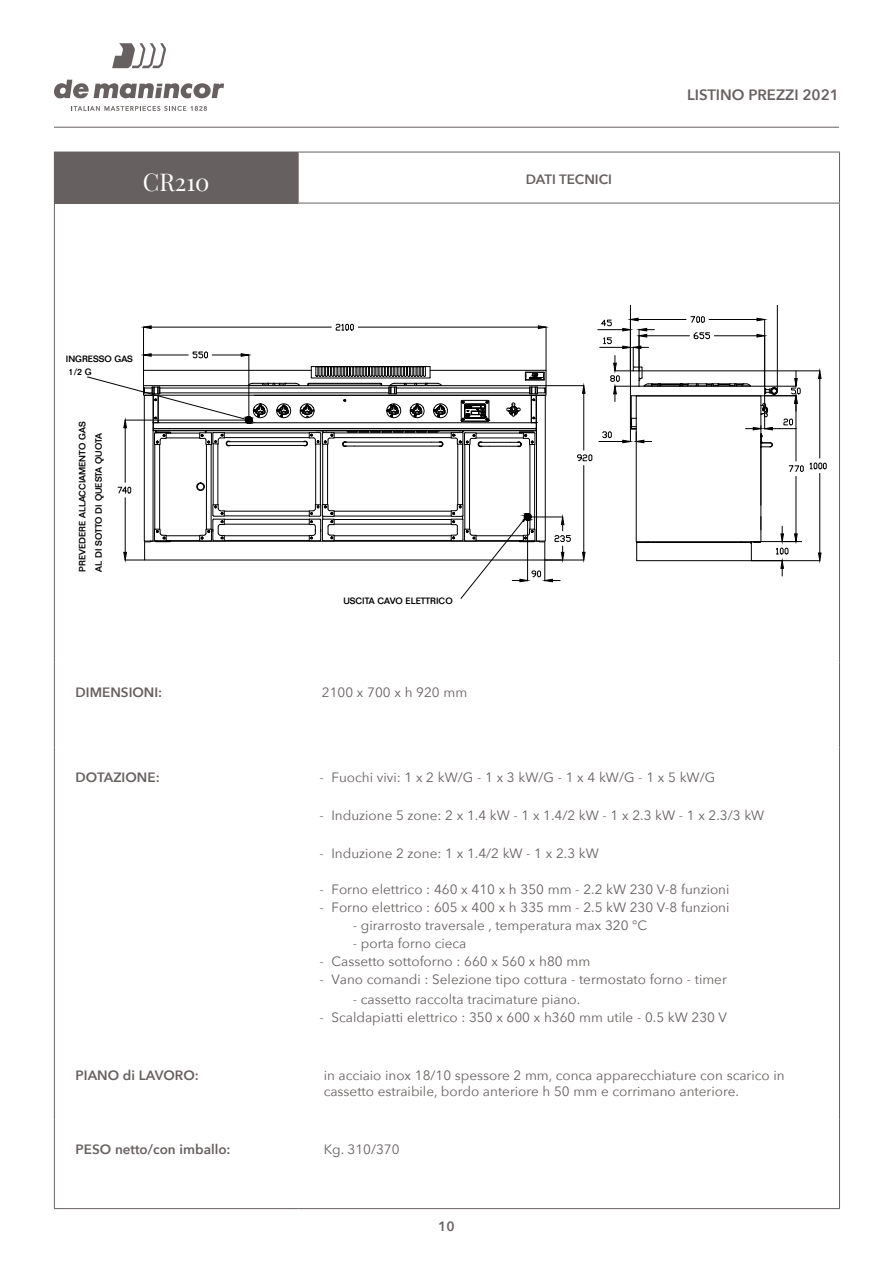
<style>
.page{position:relative;width:893px;height:1263px;background:#fff}
.page>*{position:absolute;margin:0;border:0;box-sizing:border-box;transform-origin:0 0}
.t1{font:24px "Playfair Display";color:#fff}
.t2{font:600 15px "Avenir Next";color:#676060}
.t3{font:13.5px/16.2px "Avenir Next";color:#676060}
.t4{font:600 13.5px "Avenir Next";color:#676060}
.t5{font:500 9px/13.2px "Folio Std";color:#000}
</style>
<div class="page">
<hr style="left:639px;top:371px;width:181px;height:1px;background:#000">
<hr style="left:751px;top:560px;width:69px;height:1px;background:#000">
<hr style="left:819px;top:378px;width:1px;height:80px;background:#000">
<hr style="left:819px;top:473px;width:1px;height:80px;background:#000">
<svg style="left:818px;top:370px;width:4px;height:9px"></svg>
<svg style="left:818px;top:552px;width:4px;height:9px"></svg>
<svg style="left:636px;top:542px;width:125px;height:20px"></svg>
<div style="left:636px;top:395px;width:125px;height:147px;border:1px solid #000"></div>
<hr style="left:630px;top:305px;width:1px;height:66px;background:#000">
<hr style="left:777px;top:305px;width:1px;height:86px;background:#000">
<hr style="left:751px;top:560px;width:31px;height:1px;background:#000">
<hr style="left:761px;top:541px;width:35px;height:1px;background:#000">
<hr style="left:796px;top:476px;width:1px;height:58px;background:#000">
<hr style="left:796px;top:403px;width:1px;height:58px;background:#000">
<svg style="left:775px;top:526px;width:27px;height:50px"></svg>
<svg style="left:598px;top:316px;width:203px;height:132px"></svg>
<svg style="left:788px;top:460px;width:39px;height:12px"></svg>
<hr style="left:545px;top:560px;width:39px;height:1px;background:#000">
<hr style="left:546px;top:385px;width:38px;height:1px;background:#000">
<hr style="left:583px;top:465px;width:1px;height:87px;background:#000">
<hr style="left:583px;top:393px;width:1px;height:57px;background:#000">
<svg style="left:582px;top:552px;width:4px;height:9px"></svg>
<svg style="left:582px;top:385px;width:4px;height:9px"></svg>
<svg style="left:577px;top:454px;width:16px;height:8px"></svg>
<hr style="left:143px;top:327px;width:1px;height:43px;background:#000">
<hr style="left:546px;top:327px;width:1px;height:43px;background:#000">
<hr style="left:151px;top:327px;width:180px;height:1px;background:#000">
<hr style="left:358px;top:327px;width:180px;height:1px;background:#000">
<svg style="left:143px;top:325px;width:9px;height:4px"></svg>
<svg style="left:538px;top:325px;width:9px;height:4px"></svg>
<svg style="left:335px;top:323px;width:19px;height:8px"></svg>
<hr style="left:206px;top:444px;width:1px;height:85px;background:#000">
<hr style="left:211px;top:444px;width:1px;height:85px;background:#000">
<hr style="left:159px;top:444px;width:1px;height:85px;background:#000">
<hr style="left:154px;top:444px;width:1px;height:85px;background:#000">
<hr style="left:469px;top:444px;width:1px;height:85px;background:#000">
<hr style="left:464px;top:444px;width:1px;height:85px;background:#000">
<hr style="left:529px;top:444px;width:1px;height:85px;background:#000">
<hr style="left:534px;top:444px;width:1px;height:85px;background:#000">
<hr style="left:327px;top:444px;width:1px;height:61px;background:#000">
<hr style="left:322px;top:444px;width:1px;height:61px;background:#000">
<hr style="left:457px;top:444px;width:1px;height:61px;background:#000">
<hr style="left:462px;top:444px;width:1px;height:61px;background:#000">
<div style="left:536px;top:395px;width:10px;height:146px;border:1px solid #000"></div>
<div style="left:144px;top:395px;width:10px;height:146px;border:1px solid #000"></div>
<hr style="left:125px;top:428px;width:1px;height:54px;background:#000">
<hr style="left:125px;top:498px;width:1px;height:54px;background:#000">
<div style="left:197px;top:483px;width:7px;height:7px;border:1px solid #000;border-radius:50%"></div>
<div style="left:196px;top:482px;width:9px;height:9px;border:1px solid #000;border-radius:50%"></div>
<hr style="left:213px;top:444px;width:1px;height:61px;background:#000">
<hr style="left:217px;top:444px;width:1px;height:61px;background:#000">
<hr style="left:315px;top:444px;width:1px;height:61px;background:#000">
<hr style="left:320px;top:444px;width:1px;height:61px;background:#000">
<svg style="left:87px;top:351px;width:460px;height:97px"></svg>
<svg style="left:123px;top:504px;width:448px;height:95px"></svg>
<svg style="left:117px;top:486px;width:15px;height:8px"></svg>
<svg style="left:54px;top:80px;width:170px;height:18px"></svg>
<svg style="left:72px;top:106px;width:135px;height:5px"></svg>
<svg style="left:112px;top:43px;width:54px;height:25px"></svg>
<hr style="left:54px;top:127px;width:785px;height:1px;background:#676060">
<div style="left:54px;top:152px;width:244px;height:51px;background:#676060"></div>
<hr style="left:54px;top:203px;width:1px;height:459px;background:#676060">
<hr style="left:839px;top:203px;width:1px;height:459px;background:#676060">
<hr style="left:54px;top:662px;width:1px;height:85px;background:#676060">
<hr style="left:839px;top:662px;width:1px;height:85px;background:#676060">
<hr style="left:54px;top:747px;width:1px;height:298px;background:#676060">
<hr style="left:839px;top:747px;width:1px;height:298px;background:#676060">
<hr style="left:54px;top:1045px;width:1px;height:74px;background:#676060">
<hr style="left:839px;top:1045px;width:1px;height:74px;background:#676060">
<hr style="left:54px;top:1119px;width:1px;height:89px;background:#676060">
<hr style="left:839px;top:1119px;width:1px;height:89px;background:#676060">
<hr style="left:54px;top:1208px;width:244px;height:1px;background:#676060">
<hr style="left:298px;top:1208px;width:542px;height:1px;background:#676060">
<hr style="left:298px;top:152px;width:542px;height:1px;background:#676060">
<hr style="left:298px;top:152px;width:1px;height:51px;background:#676060">
<hr style="left:839px;top:152px;width:1px;height:51px;background:#676060">
<hr style="left:54px;top:203px;width:244px;height:1px;background:#676060">
<hr style="left:298px;top:203px;width:542px;height:1px;background:#676060">
<h1 class="t1" style="left:143px;top:167px;width:68px">CR210</h1>
<p class="t4" style="left:526px;top:168px;width:88px">DATI TECNICI</p>
<p class="t5" style="left:69px;top:352px;width:66px;text-indent:-3px">INGRESSO GAS<br>1/2 G</p>
<p class="t5" style="left:74px;top:572px;width:152px;line-height:16.2px;rotate:-90deg">PREVEDERE ALLACCIAMENTO GAS<br>AL DI SOTTO DI QUESTA QUOTA</p>
<p class="t5" style="left:343px;top:594px;width:111px">USCITA CAVO ELETTRICO</p>
<p class="t4" style="left:76px;top:681px;width:88px">DIMENSIONI:</p>
<p class="t3" style="left:322px;top:684px;width:147px">2100 x 700 x h 920 mm</p>
<p class="t2" style="left:687px;top:82px;width:153px">LISTINO PREZZI 2021</p>
<p class="t4" style="left:76px;top:766px;width:86px">DOTAZIONE:</p>
<p class="t3" style="left:319px;top:769px;width:397px">- Fuochi vivi: 1 x 2 kW/G - 1 x 3 kW/G - 1 x 4 kW/G - 1 x 5 kW/G</p>
<p class="t3" style="left:319px;top:807px;width:446px">- Induzione 5 zone: 2 x 1.4 kW - 1 x 1.4/2 kW - 1 x 2.3 kW - 1 x 2.3/3 kW</p>
<p class="t3" style="left:319px;top:845px;width:281px">- Induzione 2 zone: 1 x 1.4/2 kW - 1 x 2.3 kW</p>
<p class="t3" style="left:319px;top:881px;width:412px">- Forno elettrico : 460 x 410 x h 350 mm - 2.2 kW 230 V-8 funzioni</p>
<p class="t3" style="left:319px;top:899px;width:412px">- Forno elettrico : 605 x 400 x h 335 mm - 2.5 kW 230 V-8 funzioni</p>
<p class="t3" style="left:353px;top:917px;width:296px">- girarrosto traversale , temperatura max 320 °C</p>
<p class="t3" style="left:353px;top:935px;width:115px">- porta forno cieca</p>
<p class="t3" style="left:319px;top:953px;width:272px">- Cassetto sottoforno : 660 x 560 x h80 mm</p>
<p class="t3" style="left:319px;top:971px;width:409px">- Vano comandi : Selezione tipo cottura - termostato forno - timer</p>
<p class="t3" style="left:353px;top:991px;width:229px">- cassetto raccolta tracimature piano.</p>
<p class="t3" style="left:319px;top:1009px;width:409px">- Scaldapiatti elettrico : 350 x 600 x h360 mm utile - 0.5 kW 230 V</p>
<p class="t4" style="left:76px;top:1063px;width:125px">PIANO di LAVORO:</p>
<p class="t3" style="left:324px;top:1066px;width:463px">in acciaio inox 18/10 spessore 2 mm, conca apparecchiature con scarico in cassetto estraibile, bordo anteriore h 50 mm e corrimano anteriore.</p>
<p class="t4" style="left:76px;top:1137px;width:157px">PESO netto/con imballo:</p>
<p class="t3" style="left:324px;top:1140px;width:77px">Kg. 310/370</p>
<p class="t4" style="left:438px;top:1215px;width:18px">10</p>
</div>
